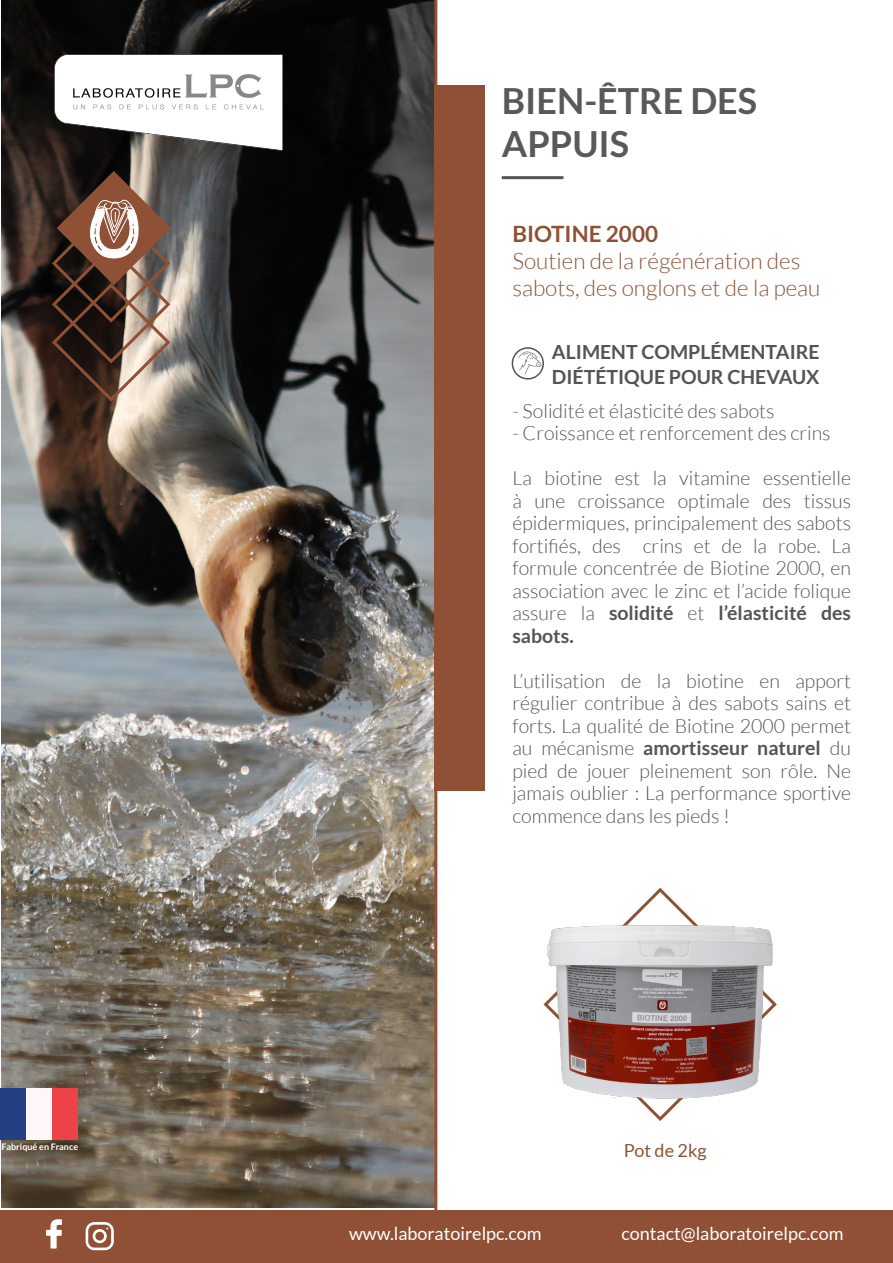
<style>
.page{position:relative;width:893px;height:1263px;background:#fff}
.page>*{position:absolute;margin:0;border:0;box-sizing:border-box;transform-origin:0 0}
.t1{font:700 36px "Lato";color:#5a5959}
.t2{font:300 22.5px/27px "Lato";color:#8f5135}
.t3{font:700 22.5px "Lato";color:#8f5135}
.t4{font:300 19.5px/22.5px "Lato";color:#525456;text-align:justify}
.t5{font:700 19.5px "Lato";color:#525456}
.t6{font:18px "Lato";color:#fff}
.t7{font:18px "Lato";color:#905234}
.t8{font:700 9px "Lato";color:#fff}
.s1{font-weight:700}
</style>
<div class="page">
<img style="left:1px;top:0;width:433px;height:1208px">
<img style="left:55px;top:54px;width:227px;height:96px">
<hr style="left:434px;top:0;width:3px;height:1263px;background:#8f5135">
<hr style="left:502px;top:176px;width:61px;height:3px;background:#525456">
<div style="left:434px;top:85px;width:51px;height:706px;background:#8f5035"></div>
<div style="left:512px;top:347px;width:32px;height:33px;border:2px solid #525456;border-radius:50%"></div>
<div style="left:0;top:1088px;width:26px;height:52px;background:#224083"></div>
<div style="left:26px;top:1088px;width:26px;height:52px;background:#fef6f8"></div>
<div style="left:52px;top:1088px;width:26px;height:52px;background:#ee424b"></div>
<svg style="left:519px;top:351px;width:22px;height:23px"></svg>
<div style="left:0;top:1210px;width:893px;height:53px;background:#8f5035"></div>
<svg style="left:46px;top:1219px;width:16px;height:29px"></svg>
<svg style="left:86px;top:1222px;width:28px;height:28px"></svg>
<svg style="left:50px;top:171px;width:122px;height:233px"></svg>
<img style="left:544px;top:895px;width:233px;height:226px">
<p class="t8" style="left:1px;top:1141px;width:78px">Fabriqué en France</p>
<p class="t1" style="left:502px;top:80px;width:257px">BIEN-ÊTRE DES</p>
<p class="t1" style="left:502px;top:123px;width:129px">APPUIS</p>
<p class="t3" style="left:512px;top:221px;width:147px">BIOTINE 2000</p>
<p class="t2" style="left:512px;top:247px;width:309px">Soutien de la régénération des sabots, des onglons et de la peau</p>
<p class="t5" style="left:552px;top:341px;width:269px">ALIMENT COMPLÉMENTAIRE</p>
<p class="t5" style="left:552px;top:366px;width:269px">DIÉTÉTIQUE POUR CHEVAUX</p>
<p class="t4" style="left:512px;top:400px;width:264px">- Solidité et élasticité des sabots</p>
<p class="t4" style="left:512px;top:422px;width:320px">- Croissance et renforcement des crins</p>
<p class="t4" style="left:512px;top:467px;width:340px">La biotine est la vitamine essentielle à une croissance optimale des tissus épidermiques, principalement des sabots fortifiés, des crins et de la robe. La formule concentrée de Biotine 2000, en association avec le zinc et l’acide folique assure la <span class="s1">solidité</span> et <span class="s1">l’élasticité des sabots.</span></p>
<p class="t4" style="left:512px;top:670px;width:340px">L’utilisation de la biotine en apport régulier contribue à des sabots sains et forts. La qualité de Biotine 2000 permet au mécanisme <span class="s1">amortisseur naturel</span> du pied de jouer pleinement son rôle. Ne jamais oublier : La performance sportive commence dans les pieds !</p>
<p class="t7" style="left:624px;top:1141px;width:84px">Pot de 2kg</p>
<p class="t6" style="left:349px;top:1224px;width:194px">www.laboratoirelpc.com</p>
<p class="t6" style="left:621px;top:1224px;width:223px">contact@laboratoirelpc.com</p>
</div>
